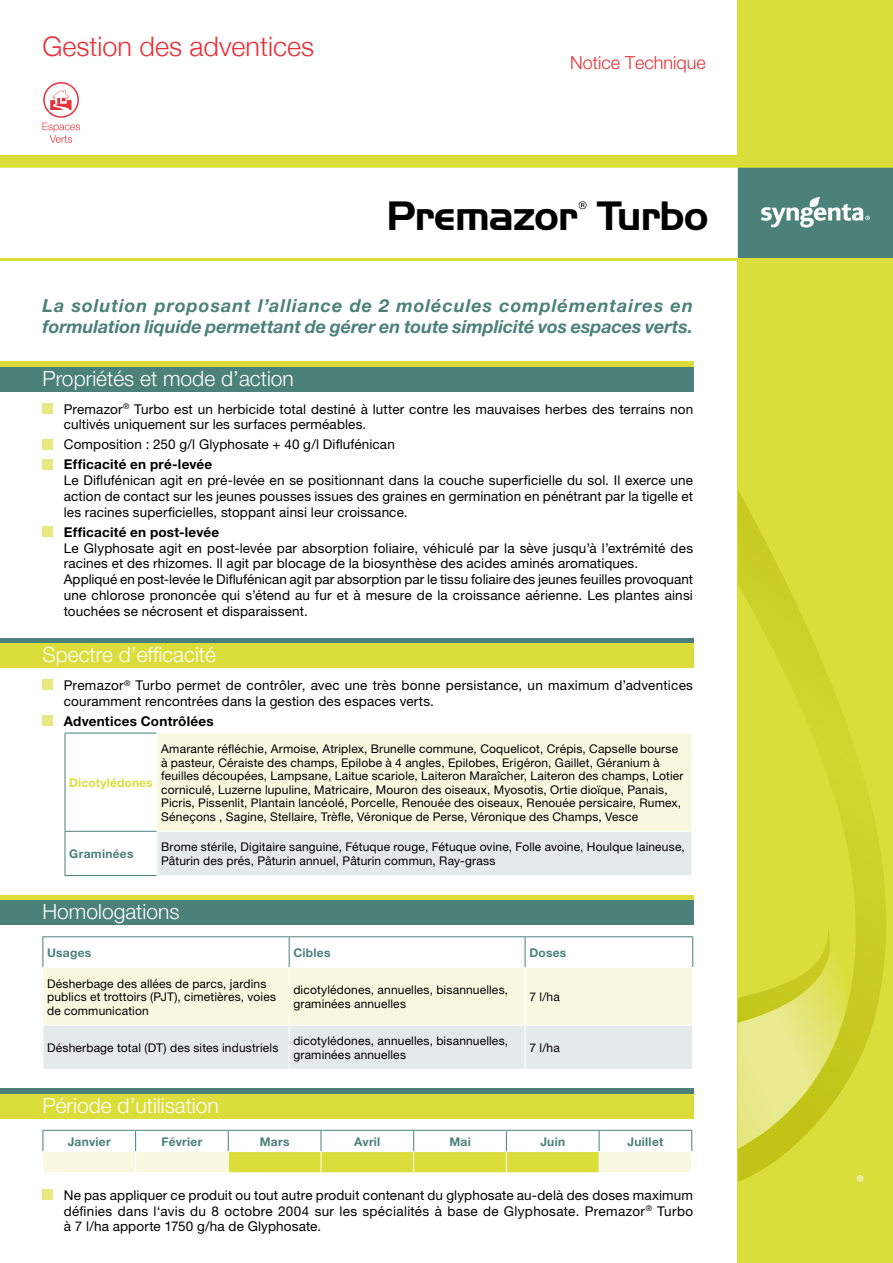
<style>
.page{position:relative;width:893px;height:1263px;background:#fff}
.page>*{position:absolute;margin:0;border:0;box-sizing:border-box;transform-origin:0 0}
.t1{font:35.7px "Syngenta Handel Gothic Latin";letter-spacing:-.035em;color:#000}
.t2{font:300 27px "Helvetica Neue";color:#e73037}
.t3{font:300 21px "Helvetica Neue LT";color:#fff}
.t4{font:italic 700 18px/21px "Helvetica Neue LT";letter-spacing:.005em;color:#4b8179}
.t5{font:300 18px "Helvetica Neue LT";color:#e73037}
.t6{font:13.5px/15.8px "Helvetica Neue LT";letter-spacing:.01em;color:#000}
.t7{font:700 13.5px "Helvetica Neue LT";letter-spacing:.02em;color:#000}
.t8{font:12px/13.5px "Helvetica Neue LT";letter-spacing:.015em;color:#000}
.t9{font:700 12px "Helvetica Neue LT";letter-spacing:.025em;color:#4b8179}
.t10{font:700 12px "Helvetica Neue LT";letter-spacing:.01em;color:#dbdd3b}
</style>
<div class="page">
<div style="left:738px;top:0;width:155px;height:1263px;background:#dbdd3b"></div>
<svg style="left:738px;top:490px;width:148px;height:692px"></svg>
<svg style="left:738px;top:943px;width:110px;height:206px"></svg>
<svg style="left:857px;top:1175px;width:6px;height:7px"></svg>
<hr style="left:0;top:258px;width:738px;height:3px;background:#dbdd3b">
<svg style="left:0;top:155px;width:893px;height:103px"></svg>
<div style="left:43px;top:82px;width:36px;height:36px;border:2px solid #e73037;border-radius:50%"></div>
<svg style="left:50px;top:90px;width:22px;height:20px"></svg>
<svg style="left:42px;top:123px;width:38px;height:20px"></svg>
<div style="left:0;top:361px;width:693px;height:6px;background:#dbdd3b"></div>
<div style="left:0;top:638px;width:693px;height:5px;background:#4b8179"></div>
<div style="left:0;top:1088px;width:693px;height:6px;background:#4b8179"></div>
<div style="left:0;top:895px;width:693px;height:5px;background:#dbdd3b"></div>
<div style="left:0;top:367px;width:693px;height:24px;background:#4b8179"></div>
<div style="left:0;top:643px;width:693px;height:25px;background:#dbdd3b"></div>
<div style="left:0;top:1094px;width:693px;height:24px;background:#dbdd3b"></div>
<div style="left:0;top:900px;width:693px;height:25px;background:#4b8179"></div>
<div style="left:43px;top:403px;width:10px;height:11px;background:#e7e784"></div>
<div style="left:43px;top:439px;width:10px;height:10px;background:#e7e784"></div>
<div style="left:43px;top:459px;width:10px;height:10px;background:#e7e784"></div>
<div style="left:43px;top:526px;width:10px;height:11px;background:#e7e784"></div>
<div style="left:43px;top:679px;width:10px;height:11px;background:#e7e784"></div>
<div style="left:43px;top:715px;width:10px;height:11px;background:#e7e784"></div>
<div style="left:43px;top:1189px;width:10px;height:11px;background:#e7e784"></div>
<div style="left:157px;top:733px;width:535px;height:98px;background:#f8f8e1"></div>
<div style="left:157px;top:831px;width:535px;height:44px;background:#e3eae9"></div>
<hr style="left:157px;top:733px;width:535px;height:1px;background:#fff">
<hr style="left:157px;top:831px;width:535px;height:1px;background:#fff">
<hr style="left:65px;top:733px;width:92px;height:1px;background:#4b8179">
<hr style="left:65px;top:733px;width:1px;height:98px;background:#4b8179">
<hr style="left:65px;top:831px;width:92px;height:1px;background:#4b8179">
<hr style="left:65px;top:832px;width:1px;height:43px;background:#4b8179">
<hr style="left:65px;top:875px;width:92px;height:1px;background:#4b8179">
<hr style="left:157px;top:733px;width:1px;height:98px;background:#fff">
<hr style="left:157px;top:832px;width:1px;height:43px;background:#fff">
<svg style="left:44px;top:937px;width:648px;height:132px"></svg>
<hr style="left:289px;top:968px;width:1px;height:57px;background:#fff">
<hr style="left:525px;top:968px;width:1px;height:57px;background:#fff">
<hr style="left:43px;top:1025px;width:246px;height:1px;background:#fff">
<hr style="left:289px;top:1025px;width:236px;height:1px;background:#fff">
<hr style="left:289px;top:1025px;width:1px;height:44px;background:#fff">
<hr style="left:525px;top:1025px;width:168px;height:1px;background:#fff">
<hr style="left:525px;top:1025px;width:1px;height:44px;background:#fff">
<hr style="left:43px;top:936px;width:246px;height:1px;background:#4b8179">
<hr style="left:43px;top:937px;width:1px;height:30px;background:#4b8179">
<hr style="left:289px;top:936px;width:236px;height:1px;background:#4b8179">
<hr style="left:289px;top:937px;width:1px;height:30px;background:#4b8179">
<hr style="left:525px;top:936px;width:168px;height:1px;background:#4b8179">
<hr style="left:525px;top:937px;width:1px;height:30px;background:#4b8179">
<hr style="left:692px;top:937px;width:1px;height:30px;background:#4b8179">
<hr style="left:43px;top:967px;width:246px;height:1px;background:#fff">
<hr style="left:289px;top:967px;width:236px;height:1px;background:#fff">
<hr style="left:525px;top:967px;width:168px;height:1px;background:#fff">
<svg style="left:43px;top:1130px;width:649px;height:43px"></svg>
<hr style="left:43px;top:1151px;width:93px;height:1px;background:#fff">
<hr style="left:136px;top:1151px;width:92px;height:1px;background:#fff">
<hr style="left:228px;top:1151px;width:93px;height:1px;background:#fff">
<hr style="left:321px;top:1151px;width:93px;height:1px;background:#fff">
<hr style="left:414px;top:1151px;width:92px;height:1px;background:#fff">
<hr style="left:506px;top:1151px;width:93px;height:1px;background:#fff">
<hr style="left:599px;top:1151px;width:93px;height:1px;background:#fff">
<h2 class="t2" style="left:43px;top:25px;width:273px">Gestion des adventices</h2>
<h3 class="t5" style="left:570px;top:52px;width:137px">Notice Technique</h3>
<h1 class="t1" style="left:386px;top:190px;width:324px">Premazor Turbo</h1>
<h3 class="t4" style="left:43px;top:294px;width:652px">La solution proposant l’alliance de 2 molécules complémentaires en formulation liquide permettant de gérer en toute simplicité vos espaces verts.</h3>
<h3 class="t3" style="left:43px;top:366px;width:253px">Propriétés et mode d’action</h3>
<p class="t6" style="left:64px;top:401px;width:631px">Premazor<sup>®</sup> Turbo est un herbicide total destiné à lutter contre les mauvaises herbes des terrains non cultivés uniquement sur les surfaces perméables.</p>
<p class="t6" style="left:64px;top:437px;width:333px">Composition : 250 g/l Glyphosate + 40 g/l Diflufénican</p>
<p class="t7" style="left:64px;top:456px;width:150px">Efficacité en pré-levée</p>
<p class="t6" style="left:64px;top:472px;width:631px;text-align:justify">Le Diflufénican agit en pré-levée en se positionnant dans la couche superficielle du sol. Il exerce une action de contact sur les jeunes pousses issues des graines en germination en pénétrant par la tigelle et les racines superficielles, stoppant ainsi leur croissance.</p>
<p class="t7" style="left:64px;top:524px;width:157px">Efficacité en post-levée</p>
<p class="t6" style="left:64px;top:540px;width:631px">Le Glyphosate agit en post-levée par absorption foliaire, véhiculé par la sève jusqu’à l’extrémité des racines et des rhizomes. Il agit par blocage de la biosynthèse des acides aminés aromatiques.<br>Appliqué en post-levée le Diflufénican agit par absorption par le tissu foliaire des jeunes feuilles provoquant une chlorose prononcée qui s’étend au fur et à mesure de la croissance aérienne. Les plantes ainsi touchées se nécrosent et disparaissent.</p>
<h3 class="t3" style="left:43px;top:642px;width:175px">Spectre d’efficacité</h3>
<p class="t6" style="left:64px;top:677px;width:631px">Premazor<sup>®</sup> Turbo permet de contrôler, avec une très bonne persistance, un maximum d’adventices couramment rencontrées dans la gestion des espaces verts.</p>
<p class="t7" style="left:64px;top:713px;width:151px">Adventices Contrôlées</p>
<p class="t10" style="left:69px;top:775px;width:85px">Dicotylédones</p>
<p class="t8" style="left:161px;top:742px;width:524px">Amarante réfléchie, Armoise, Atriplex, Brunelle commune, Coquelicot, Crépis, Capselle bourse à pasteur, Céraiste des champs, Epilobe à 4 angles, Epilobes, Erigéron, Gaillet, Géranium à feuilles découpées, Lampsane, Laitue scariole, Laiteron Maraîcher, Laiteron des champs, Lotier corniculé, Luzerne lupuline, Matricaire, Mouron des oiseaux, Myosotis, Ortie dioïque, Panais, Picris, Pissenlit, Plantain lancéolé, Porcelle, Renouée des oiseaux, Renouée persicaire, Rumex, Séneçons , Sagine, Stellaire, Trèfle, Véronique de Perse, Véronique des Champs, Vesce</p>
<p class="t9" style="left:69px;top:846px;width:66px">Graminées</p>
<p class="t8" style="left:161px;top:840px;width:525px">Brome stérile, Digitaire sanguine, Fétuque rouge, Fétuque ovine, Folle avoine, Houlque laineuse,<br>Pâturin des prés, Pâturin annuel, Pâturin commun, Ray-grass</p>
<h3 class="t3" style="left:43px;top:899px;width:138px">Homologations</h3>
<p class="t9" style="left:47px;top:945px;width:46px">Usages</p>
<p class="t9" style="left:293px;top:945px;width:39px">Cibles</p>
<p class="t9" style="left:529px;top:945px;width:38px">Doses</p>
<p class="t8" style="left:47px;top:976px;width:230px">Désherbage des allées de parcs, jardins publics et trottoirs (PJT), cimetières, voies de communication</p>
<p class="t8" style="left:293px;top:983px;width:216px">dicotylédones, annuelles, bisannuelles, graminées annuelles</p>
<p class="t8" style="left:529px;top:990px;width:32px">7 l/ha</p>
<p class="t8" style="left:47px;top:1041px;width:233px">Désherbage total (DT) des sites industriels</p>
<p class="t8" style="left:293px;top:1034px;width:216px">dicotylédones, annuelles, bisannuelles, graminées annuelles</p>
<p class="t8" style="left:529px;top:1041px;width:32px">7 l/ha</p>
<h3 class="t3" style="left:43px;top:1092px;width:178px">Période d’utilisation</h3>
<p class="t9" style="left:68px;top:1134px;width:44px">Janvier</p>
<p class="t9" style="left:162px;top:1134px;width:42px">Février</p>
<p class="t9" style="left:260px;top:1134px;width:31px">Mars</p>
<p class="t9" style="left:354px;top:1134px;width:28px">Avril</p>
<p class="t9" style="left:449px;top:1134px;width:23px">Mai</p>
<p class="t9" style="left:540px;top:1134px;width:26px">Juin</p>
<p class="t9" style="left:628px;top:1134px;width:37px">Juillet</p>
<p class="t6" style="left:64px;top:1187px;width:631px;text-align:justify">Ne pas appliquer ce produit ou tout autre produit contenant du glyphosate au-delà des doses maximum définies dans l‘avis du 8 octobre 2004 sur les spécialités à base de Glyphosate. Premazor<sup>®</sup> Turbo à 7 l/ha apporte 1750 g/ha de Glyphosate.</p>
</div>
